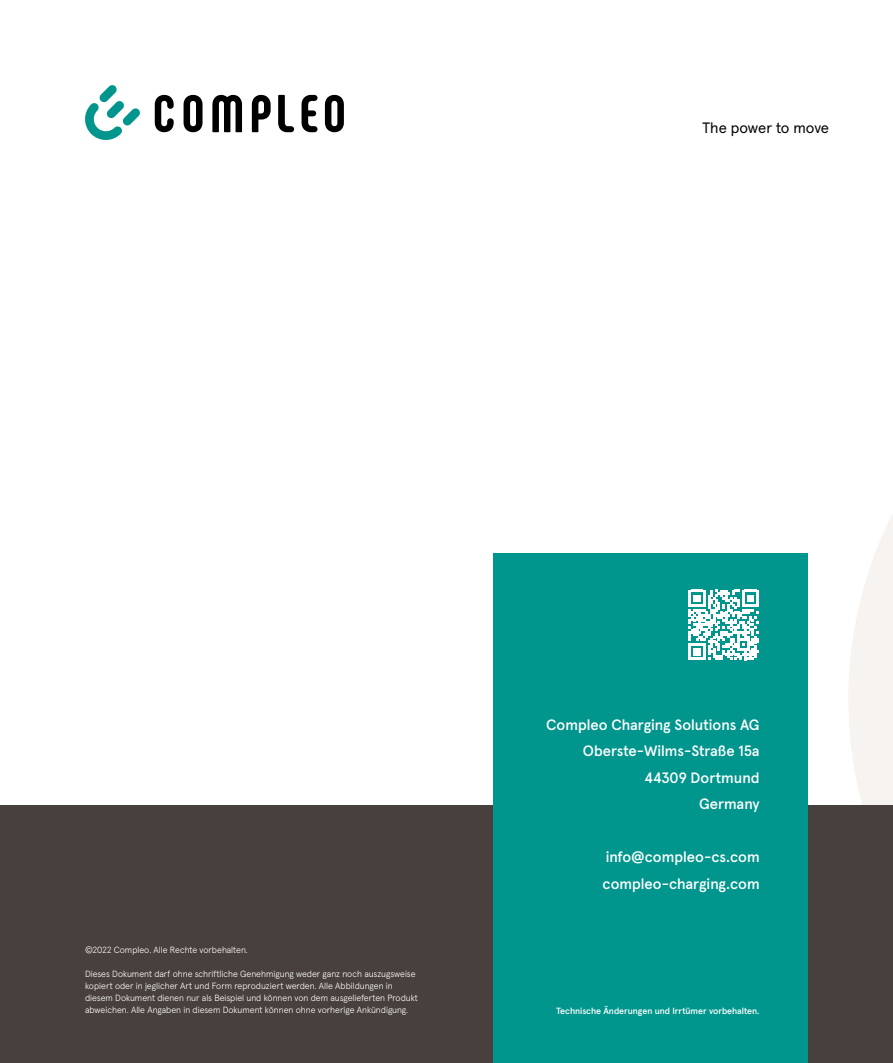
<style>
.page{position:relative;width:893px;height:1063px;background:#fff}
.page>*{position:absolute;margin:0;border:0;box-sizing:border-box;transform-origin:0 0}
.t1{font:500 15px/26.5px "Apercu Pro";color:#fff;text-align:right}
.t2{font:15px "Apercu Pro";letter-spacing:-.005em;color:#000}
.t3{font:300 9px/12px "Apercu Pro";color:#fff}
.t4{font:500 9px "Apercu Pro";color:#fff}
</style>
<div class="page">
<svg style="left:849px;top:514px;width:44px;height:291px;fill:#f7f3f0"></svg>
<div style="left:0;top:805px;width:893px;height:258px;background:#47403d"></div>
<div style="left:493px;top:553px;width:315px;height:510px;background:#00968d"></div>
<svg style="left:688px;top:590px;width:71px;height:70px"></svg>
<svg style="left:85px;top:85px;width:55px;height:55px"></svg>
<svg style="left:184px;top:95px;width:19px;height:37px"></svg>
<svg style="left:325px;top:95px;width:19px;height:37px"></svg>
<svg style="left:302px;top:95px;width:15px;height:37px"></svg>
<svg style="left:212px;top:95px;width:30px;height:37px"></svg>
<svg style="left:252px;top:95px;width:19px;height:37px"></svg>
<svg style="left:155px;top:95px;width:19px;height:37px"></svg>
<svg style="left:278px;top:95px;width:16px;height:37px"></svg>
<h1 class="t2" style="left:702px;top:116px;width:129px">The power to move</h1>
<p class="t3" style="left:85px;top:943px;width:164px">©2022 Compleo. Alle Rechte vorbehalten.</p>
<p class="t3" style="left:85px;top:967px;width:334px">Dieses Dokument darf ohne schriftliche Genehmigung weder ganz noch auszugsweise kopiert oder in jeglicher Art und Form reproduziert werden. Alle Abbildungen in diesem Dokument dienen nur als Beispiel und können von dem ausgelieferten Produkt abweichen. Alle Angaben in diesem Dokument können ohne vorherige Ankündigung.</p>
<h1 class="t1" style="left:546px;top:710px;width:215px">Compleo Charging Solutions AG<br>Oberste-Wilms-Straße 15a<br>44309 Dortmund<br>Germany</h1>
<h1 class="t1" style="left:603px;top:843px;width:159px;text-align:left">info@compleo-cs.com compleo-charging.com</h1>
<p class="t4" style="left:556px;top:1004px;width:205px">Technische Änderungen und Irrtümer vorbehalten.</p>
</div>
